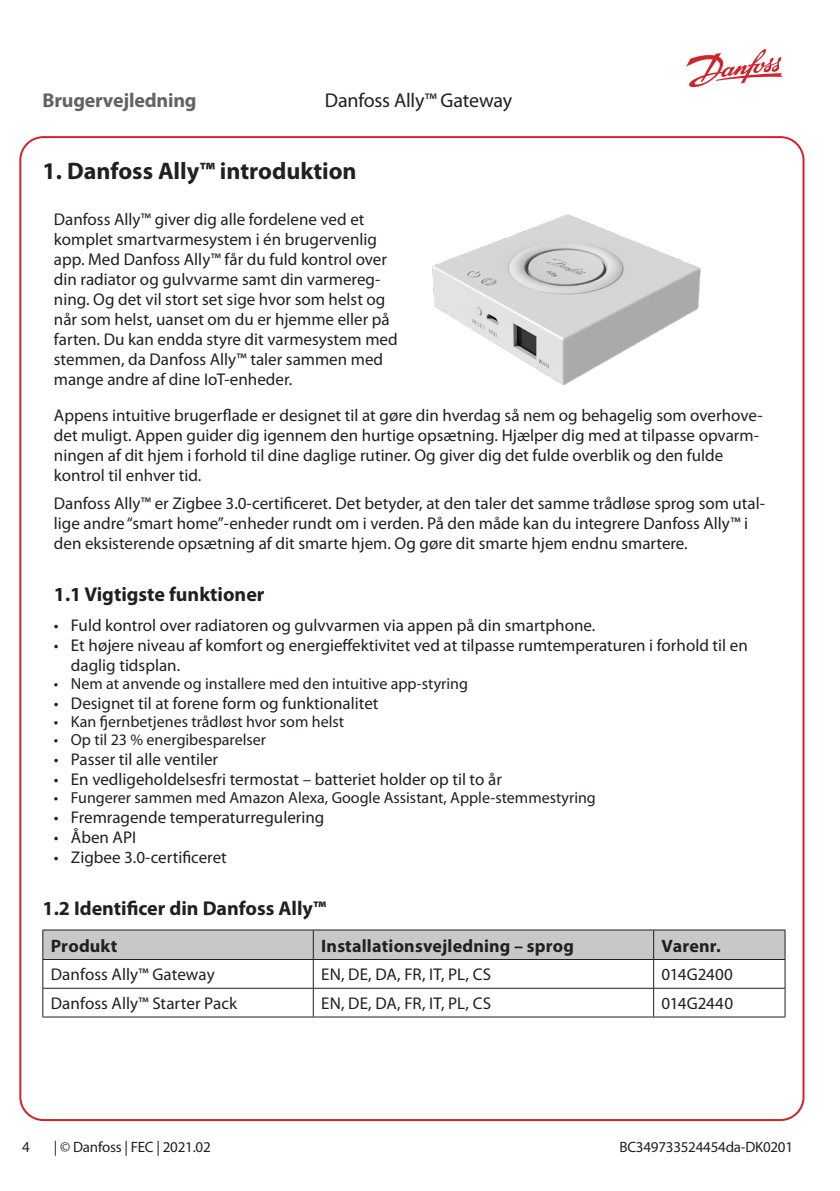
<style>
.page{position:relative;width:840px;height:1191px;background:#fff}
.page>*{position:absolute;margin:0;border:0;box-sizing:border-box;transform-origin:0 0}
.Paragraph_Style_3{font:700 24px "Myriad Pro";color:#231f20}
.Drawing_text{font:700 20px "Myriad Pro";color:#231f20}
.t1{font:20px "Myriad Pro";letter-spacing:-.01em;color:#231f20}
.t2{font:700 20px "Myriad Pro";letter-spacing:-.01em;color:#636366}
.Body_copy{font:700 18px "Myriad Pro";letter-spacing:.01em;color:#231f20}
.Drawing_text-2{font:17px/20px "Myriad Pro";color:#231f20}
.Body_copy-2{font:17px "Myriad Pro";letter-spacing:.005em;color:#231f20}
.t3{font:16px "Myriad Pro";color:#231f20}
.t4{font:15px "Myriad Pro";letter-spacing:-.015em;color:#231f20}
</style>
<div class="page">
<svg style="left:686px;top:49px;width:96px;height:39px"></svg>
<img style="left:432px;top:214px;width:269px;height:171px">
<hr style="left:43px;top:929px;width:270px;height:1px;background:#231f20">
<hr style="left:313px;top:929px;width:340px;height:1px;background:#231f20">
<hr style="left:653px;top:929px;width:131px;height:1px;background:#231f20">
<svg style="left:42px;top:930px;width:743px;height:86px"></svg>
<hr style="left:43px;top:1016px;width:270px;height:1px;background:#231f20">
<hr style="left:313px;top:1016px;width:340px;height:1px;background:#231f20">
<hr style="left:653px;top:1016px;width:131px;height:1px;background:#231f20">
<p class="t2" style="left:43px;top:89px;width:155px">Brugervejledning</p>
<p class="t1" style="left:325px;top:89px;width:189px">Danfoss Ally™ Gateway</p>
<p class="Paragraph_Style_3" style="left:43px;top:157px;width:315px">1. Danfoss Ally™ introduktion</p>
<p class="Drawing_text-2" style="left:54px;top:210px;width:345px">Danfoss Ally™ giver dig alle fordelene ved et komplet smartvarmesystem i én brugervenlig app. Med Danfoss Ally™ får du fuld kontrol over din radiator og gulvvarme samt din varmereg&shy;ning. Og det vil stort set sige hvor som helst og når som helst, uanset om du er hjemme eller på farten. Du kan endda styre dit varmesystem med stemmen, da Danfoss Ally™ taler sammen med mange andre af dine IoT-enheder.</p>
<p class="Drawing_text-2" style="left:54px;top:405px;width:709px">Appens intuitive brugerflade er designet til at gøre din hverdag så nem og behagelig som overhove&shy;det muligt. Appen guider dig igennem den hurtige opsætning. Hjælper dig med at tilpasse opvarm&shy;ningen af dit hjem i forhold til dine daglige rutiner. Og giver dig det fulde overblik og den fulde kontrol til enhver tid.</p>
<p class="Drawing_text-2" style="left:54px;top:494px;width:712px">Danfoss Ally™ er Zigbee 3.0-certificeret. Det betyder, at den taler det samme trådløse sprog som utal&shy;lige andre “smart home”-enheder rundt om i verden. På den måde kan du integrere Danfoss Ally™ i den eksisterende opsætning af dit smarte hjem. Og gøre dit smarte hjem endnu smartere.</p>
<p class="Drawing_text" style="left:54px;top:583px;width:212px">1.1 Vigtigste funktioner</p>
<p class="Drawing_text-2" style="left:54px;top:616px;width:542px">• Fuld kontrol over radiatoren og gulvvarmen via appen på din smartphone.</p>
<p class="Drawing_text-2" style="left:71px;top:636px;width:678px;text-indent:-17px">• Et højere niveau af komfort og energieffektivitet ved at tilpasse rumtemperaturen i forhold til en daglig tidsplan.</p>
<p class="t3" style="left:54px;top:675px;width:415px">• Nem at anvende og installere med den intuitive app-styring</p>
<p class="Drawing_text-2" style="left:54px;top:694px;width:326px">• Designet til at forene form og funktionalitet</p>
<p class="t3" style="left:54px;top:713px;width:291px">• Kan fjernbetjenes trådløst hvor som helst</p>
<p class="t3" style="left:54px;top:731px;width:213px">• Op til 23 % energibesparelser</p>
<p class="Drawing_text-2" style="left:54px;top:750px;width:166px">• Passer til alle ventiler</p>
<p class="Drawing_text-2" style="left:54px;top:770px;width:449px">• En vedligeholdelsesfri termostat – batteriet holder op til to år</p>
<p class="t3" style="left:54px;top:789px;width:543px">• Fungerer sammen med Amazon Alexa, Google Assistant, Apple-stemmestyring</p>
<p class="Drawing_text-2" style="left:54px;top:808px;width:272px">• Fremragende temperaturregulering</p>
<p class="Drawing_text-2" style="left:54px;top:828px;width:84px">• Åben API</p>
<p class="Drawing_text-2" style="left:54px;top:848px;width:174px">• Zigbee 3.0-certificeret</p>
<p class="Drawing_text" style="left:43px;top:896px;width:285px">1.2 Identificer din Danfoss Ally™</p>
<p class="Body_copy" style="left:51px;top:935px;width:68px">Produkt</p>
<p class="Body_copy" style="left:321px;top:935px;width:254px">Installationsvejledning – sprog</p>
<p class="Body_copy" style="left:661px;top:935px;width:60px">Varenr.</p>
<p class="Body_copy-2" style="left:51px;top:965px;width:165px">Danfoss Ally™ Gateway</p>
<p class="Body_copy-2" style="left:321px;top:965px;width:171px">EN, DE, DA, FR, IT, PL, CS</p>
<p class="Body_copy-2" style="left:661px;top:965px;width:73px">014G2400</p>
<p class="Body_copy-2" style="left:51px;top:994px;width:188px">Danfoss Ally™ Starter Pack</p>
<p class="Body_copy-2" style="left:321px;top:994px;width:171px">EN, DE, DA, FR, IT, PL, CS</p>
<p class="Body_copy-2" style="left:661px;top:994px;width:73px">014G2440</p>
<p class="t4" style="left:22px;top:1138px;width:9px">4</p>
<p class="t4" style="left:54px;top:1139px;width:158px">| © Danfoss | FEC | 2021.02</p>
<p class="t4" style="left:619px;top:1139px;width:175px">BC349733524454da-DK0201</p>
</div>
